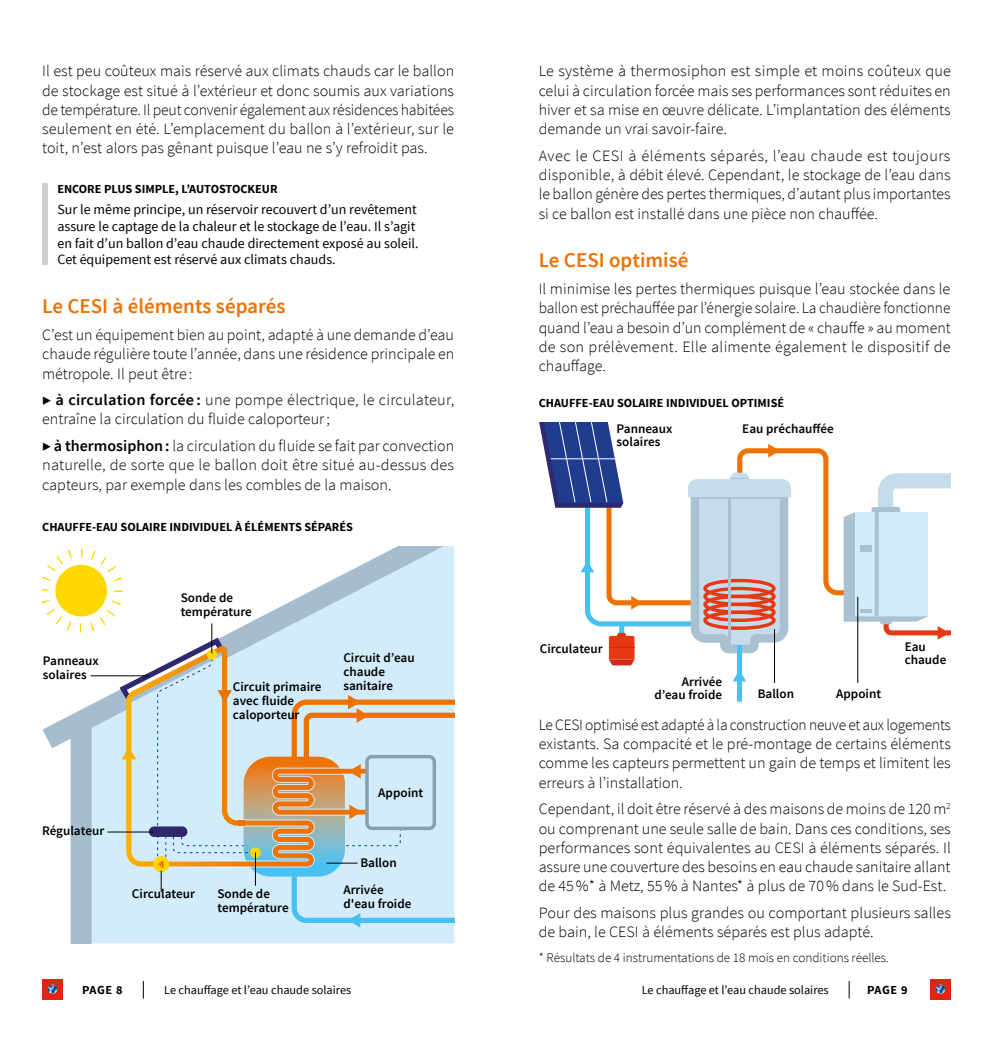
<style>
.page{position:relative;width:993px;height:1042px;background:#fff}
.page>*{position:absolute;margin:0;border:0;box-sizing:border-box;transform-origin:0 0}
.t1{font:600 21px "Source Sans Pro";color:#ee7203}
.t2{font:300 15.75px/19.2px "Source Sans Pro";color:#000;text-align:justify}
.t3{font:14px/16.6px "Source Sans Pro";color:#000}
.t4{font:600 13.12px/14px "Source Sans Pro";color:#000}
.t5{font:300 13.12px "Source Sans Pro";color:#000}
.t6{font:700 12.25px "Source Sans Pro";color:#000}
.t7{font:12.25px "Source Sans Pro";color:#000}
.s1{font-weight:600}
</style>
<div class="page">
<svg style="left:143px;top:981px;width:1px;height:17px"></svg>
<div style="left:42px;top:979px;width:21px;height:21px;background:#e42313"></div>
<svg style="left:48px;top:984px;width:9px;height:10px"></svg>
<svg style="left:848px;top:981px;width:1px;height:17px"></svg>
<div style="left:929px;top:979px;width:21px;height:21px;background:#e42313"></div>
<svg style="left:935px;top:984px;width:9px;height:10px"></svg>
<div style="left:42px;top:183px;width:5px;height:82px;background:#d0d0d0"></div>
<div style="left:92px;top:927px;width:362px;height:16px;background:#d3ecfb"></div>
<div style="left:71px;top:723px;width:21px;height:220px;background:#a5bdce"></div>
<svg style="left:42px;top:546px;width:412px;height:381px"></svg>
<div style="left:736px;top:645px;width:5px;height:57px;background:#47c1f1"></div>
<svg style="left:539px;top:423px;width:411px;height:258px"></svg>
<hr style="left:857px;top:597px;width:1px;height:86px;background:#000">
<hr style="left:774px;top:629px;width:1px;height:54px;background:#000">
<p class="t2" style="left:42px;top:62px;width:413px">Il est peu coûteux mais réservé aux climats chauds car le ballon de stockage est situé à l’extérieur et donc soumis aux variations de température. Il peut convenir également aux résidences habitées seulement en été. L’emplacement du ballon à l’extérieur, sur le toit, n’est alors pas gênant puisque l’eau ne s’y refroidit pas.</p>
<p class="t6" style="left:57px;top:181px;width:222px">ENCORE PLUS SIMPLE, L’AUTOSTOCKEUR</p>
<p class="t3" style="left:57px;top:202px;width:362px">Sur le même principe, un réservoir recouvert d’un revêtement assure le captage de la chaleur et le stockage de l’eau. Il s’agit en fait d’un ballon d’eau chaude directement exposé au soleil.<br>Cet équipement est réservé aux climats chauds.</p>
<h1 class="t1" style="left:42px;top:293px;width:245px">Le CESI à éléments séparés</h1>
<p class="t2" style="left:42px;top:325px;width:413px">C’est un équipement bien au point, adapté à une demande d’eau chaude régulière toute l’année, dans une résidence principale en métropole. Il peut être :</p>
<p class="t2" style="left:42px;top:390px;width:413px">▶ <span class="s1">à circulation forcée :</span> une pompe électrique, le circulateur, entraîne la circulation du fluide caloporteur;</p>
<p class="t2" style="left:42px;top:436px;width:413px">▶ <span class="s1">à thermosiphon:</span> la circulation du fluide se fait par convection naturelle, de sorte que le ballon doit être situé au-dessus des capteurs, par exemple dans les combles de la maison.</p>
<p class="t6" style="left:42px;top:519px;width:312px">CHAUFFE-EAU SOLAIRE INDIVIDUEL À ÉLÉMENTS SÉPARÉS</p>
<p class="t4" style="left:43px;top:654px;width:57px">Panneaux solaires</p>
<p class="t4" style="left:42px;top:823px;width:64px">Régulateur</p>
<p class="t4" style="left:181px;top:591px;width:73px">Sonde de température</p>
<p class="t4" style="left:233px;top:680px;width:90px">Circuit primaire avec fluide caloporteur</p>
<p class="t4" style="left:343px;top:651px;width:73px">Circuit d’eau chaude sanitaire</p>
<p class="t4" style="left:132px;top:887px;width:64px">Circulateur</p>
<p class="t4" style="left:217px;top:887px;width:73px">Sonde de température</p>
<p class="t4" style="left:378px;top:785px;width:46px">Appoint</p>
<p class="t4" style="left:360px;top:856px;width:38px">Ballon</p>
<p class="t4" style="left:343px;top:883px;width:69px">Arrivée d'eau froide</p>
<p class="t2" style="left:538px;top:62px;width:413px">Le système à thermosiphon est simple et moins coûteux que celui à circulation forcée mais ses performances sont réduites en hiver et sa mise en œuvre délicate. L’implantation des éléments demande un vrai savoir-faire.</p>
<p class="t2" style="left:538px;top:146px;width:413px">Avec le CESI à éléments séparés, l’eau chaude est toujours disponible, à débit élevé. Cependant, le stockage de l’eau dans le ballon génère des pertes thermiques, d’autant plus importantes si ce ballon est installé dans une pièce non chauffée.</p>
<h1 class="t1" style="left:538px;top:247px;width:151px">Le CESI optimisé</h1>
<p class="t2" style="left:538px;top:279px;width:413px">Il minimise les pertes thermiques puisque l’eau stockée dans le ballon est préchauffée par l’énergie solaire. La chaudière fonctionne quand l’eau a besoin d’un complément de « chauffe » au moment de son prélèvement. Elle alimente également le dispositif de chauffage.</p>
<p class="t6" style="left:538px;top:395px;width:247px">CHAUFFE-EAU SOLAIRE INDIVIDUEL OPTIMISÉ</p>
<p class="t4" style="left:616px;top:423px;width:57px;line-height:12.6px">Panneaux solaires</p>
<p class="t4" style="left:742px;top:422px;width:93px">Eau préchauffée</p>
<p class="t4" style="left:539px;top:642px;width:64px">Circulateur</p>
<p class="t4" style="left:654px;top:676px;width:69px;line-height:12.6px;text-align:right">Arrivée d’eau froide</p>
<p class="t4" style="left:757px;top:687px;width:38px">Ballon</p>
<p class="t4" style="left:835px;top:687px;width:46px">Appoint</p>
<p class="t4" style="left:904px;top:641px;width:43px;line-height:12.6px">Eau chaude</p>
<p class="t2" style="left:538px;top:715px;width:413px">Le CESI optimisé est adapté à la construction neuve et aux logements existants. Sa compacité et le pré-montage de certains éléments comme les capteurs permettent un gain de temps et limitent les erreurs à l’installation.</p>
<p class="t2" style="left:538px;top:799px;width:413px">Cependant, il doit être réservé à des maisons de moins de 120 m<sup>2 </sup>ou comprenant une seule salle de bain. Dans ces conditions, ses performances sont équivalentes au CESI à éléments séparés. Il assure une couverture des besoins en eau chaude sanitaire allant de 45%* à Metz, 55% à Nantes* à plus de 70% dans le Sud-Est.</p>
<p class="t2" style="left:538px;top:903px;width:413px">Pour des maisons plus grandes ou comportant plusieurs salles de bain, le CESI à éléments séparés est plus adapté.</p>
<p class="t5" style="left:538px;top:950px;width:352px">* Résultats de 4 instrumentations de 18 mois en conditions réelles.</p>
<p class="t6" style="left:82px;top:981px;width:42px">PAGE 8</p>
<p class="t7" style="left:164px;top:982px;width:188px">Le chauffage et l’eau chaude solaires</p>
<p class="t7" style="left:641px;top:982px;width:188px">Le chauffage et l’eau chaude solaires</p>
<p class="t6" style="left:866px;top:981px;width:42px">PAGE 9</p>
</div>
